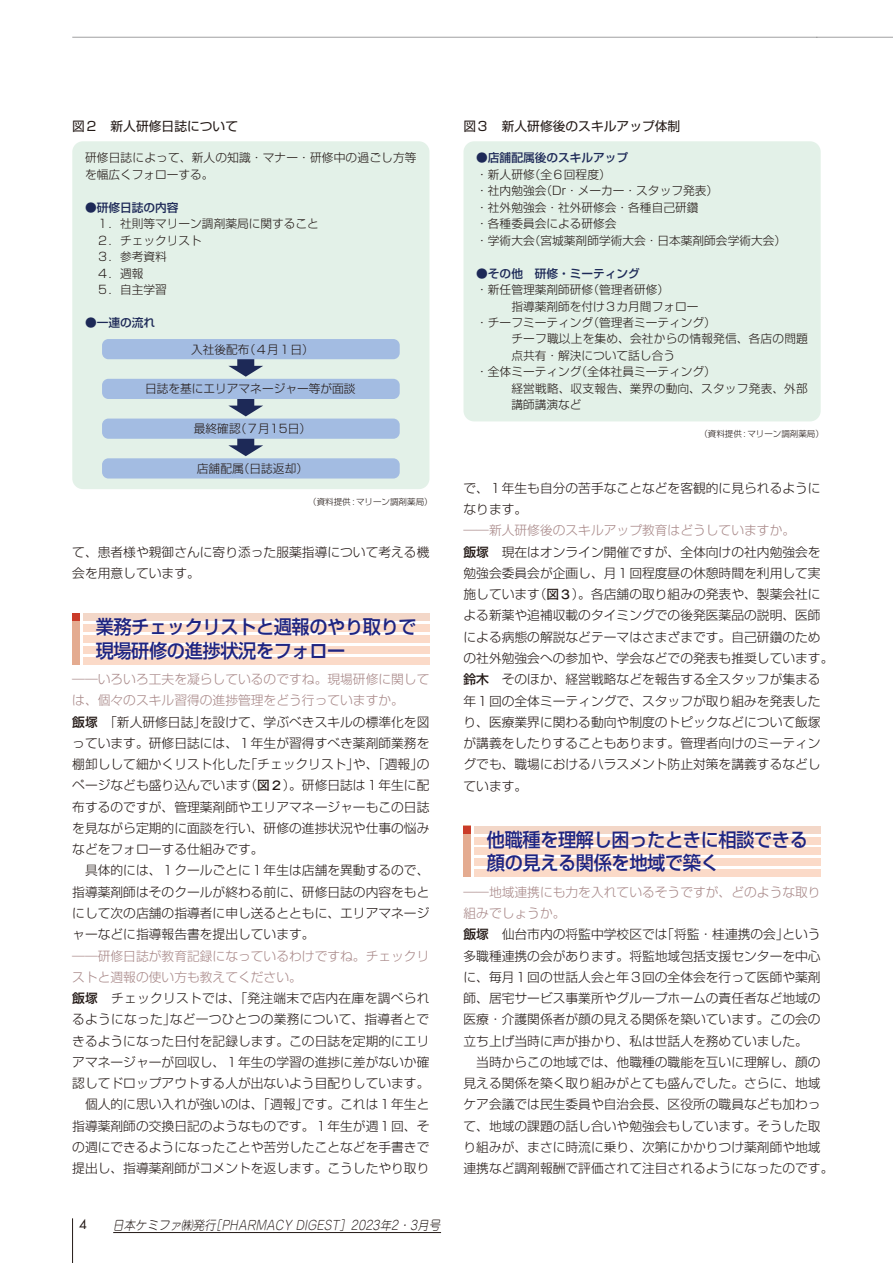
<style>
.page{position:relative;width:893px;height:1263px;background:#fff}
.page>*{position:absolute;margin:0;border:0;box-sizing:border-box;transform-origin:0 0}
.t1{font:500 19.2px/23.4px "Shin Go Pro";letter-spacing:-.02em;color:#1e2481;scale:.95 1}
.t2{font:300 12.75px/21.3px "Shin Go Pro";color:#231916}
.t3{font:italic 300 12.75px "Jun 101 Pro";color:#231916;scale:.9 1}
.t4{font:12.75px "Shin Go Pro";color:#231916}
.t5{font:12.75px "Futura Std";color:#231916}
.t6{font:300 11.7px/16.5px "Shin Go Pro";color:#231916}
.t7{font:500 11.7px "Shin Go Pro";color:#1d2957}
.t8{font:300 11.7px "Shin Go Pro";letter-spacing:.02em;color:#231916}
.t9{font:300 8.55px "Shin Go Pro";color:#231916}
.s1{color:#a88888}
.s2{font-weight:500}
.s3{font-family:"Futo Go B101 Pro";font-weight:700}
</style>
<div class="page">
<hr style="left:817px;top:37px;width:76px;height:1px;background:#a0a0a1">
<hr style="left:72px;top:37px;width:745px;height:1px;background:#a0a0a1">
<hr style="left:72px;top:1218px;width:1px;height:45px;background:#231916">
<hr style="left:113px;top:1232px;width:328px;height:1px;background:#231916">
<div style="left:83px;top:613px;width:346px;height:7px;background:#f3d7c8"></div>
<div style="left:83px;top:624px;width:346px;height:7px;background:#fbdac8"></div>
<div style="left:83px;top:635px;width:346px;height:7px;background:#fbdac8"></div>
<div style="left:83px;top:646px;width:346px;height:7px;background:#fbdac8"></div>
<div style="left:83px;top:657px;width:346px;height:7px;background:#fbdac8"></div>
<div style="left:72px;top:613px;width:8px;height:51px;background:#e4ab90"></div>
<div style="left:72px;top:613px;width:8px;height:7px;background:#ca3b29"></div>
<div style="left:474px;top:826px;width:347px;height:7px;background:#f3d7c8"></div>
<div style="left:474px;top:837px;width:347px;height:7px;background:#fbdac8"></div>
<div style="left:474px;top:848px;width:347px;height:7px;background:#fbdac8"></div>
<div style="left:474px;top:859px;width:347px;height:7px;background:#fbdac8"></div>
<div style="left:474px;top:870px;width:347px;height:7px;background:#fbdac8"></div>
<div style="left:463px;top:826px;width:8px;height:51px;background:#e4ab90"></div>
<div style="left:463px;top:826px;width:8px;height:7px;background:#ca3b29"></div>
<div style="left:463px;top:141px;width:358px;height:280px;background:#e3f1e8;border-radius:11px"></div>
<div style="left:72px;top:141px;width:357px;height:348px;background:#e3f1e8;border-radius:11px"></div>
<div style="left:102px;top:458px;width:298px;height:20px;background:#a3bce2;border-radius:6px"></div>
<svg style="left:228px;top:359px;width:35px;height:18px"></svg>
<div style="left:102px;top:339px;width:298px;height:20px;background:#a3bce2;border-radius:6px"></div>
<svg style="left:228px;top:439px;width:35px;height:17px"></svg>
<div style="left:102px;top:419px;width:298px;height:20px;background:#a3bce2;border-radius:6px"></div>
<svg style="left:228px;top:399px;width:35px;height:17px"></svg>
<div style="left:102px;top:379px;width:298px;height:20px;background:#a3bce2;border-radius:6px"></div>
<p class="t4" style="left:72px;top:116px;width:167px">図２　新人研修日誌について</p>
<p class="t6" style="left:85px;top:148px;width:333px">研修日誌によって、新人の知識・マナー・研修中の過ごし方等を幅広くフォローする。</p>
<p class="t7" style="left:85px;top:198px;width:95px">●研修日誌の内容</p>
<p class="t6" style="left:85px;top:214px;width:235px">　１．社則等マリーン調剤薬局に関すること　２．チェックリスト<br>　３．参考資料<br>　４．週報<br>　５．自主学習</p>
<p class="t7" style="left:85px;top:313px;width:72px">●一連の流れ</p>
<p class="t6" style="left:191px;top:339px;width:124px">入社後配布（４月１日）</p>
<p class="t6" style="left:145px;top:379px;width:212px">日誌を基にエリアマネージャー等が面談</p>
<p class="t6" style="left:194px;top:419px;width:119px">最終確認（７月15日）</p>
<p class="t6" style="left:197px;top:459px;width:113px">店舗配属（日誌返却）</p>
<p class="t9" style="left:308px;top:495px;width:126px">（資料提供 : マリーン調剤薬局）</p>
<p class="t2" style="left:72px;top:539px;width:359px">て、患者様や親御さんに寄り添った服薬指導について考える機会を用意しています。</p>
<h1 class="t1" style="left:96px;top:613px;width:339px">業務チェックリストと週報のやり取りで現場研修の進捗状況をフォロー</h1>
<p class="t2" style="left:72px;top:667px;width:359px"><span class="s1">――いろいろ工夫を凝らしているのですね。現場研修に関しては、個々のスキル習得の進捗管理をどう行っていますか。<br></span><span class="s2">飯塚</span>　「新人研修日誌」を設けて、学ぶべきスキルの標準化を図っています。研修日誌には、１年生が習得すべき薬剤師業務を棚卸しして細かくリスト化した「チェックリスト」や、「週報」のページなども盛り込んでいます（<span class="s3">図２</span>）。研修日誌は１年生に配布するのですが、管理薬剤師やエリアマネージャーもこの日誌を見ながら定期的に面談を行い、研修の進捗状況や仕事の悩みなどをフォローする仕組みです。<br>　具体的には、１クールごとに１年生は店舗を異動するので、指導薬剤師はそのクールが終わる前に、研修日誌の内容をもとにして次の店舗の指導者に申し送るとともに、エリアマネージャーなどに指導報告書を提出しています。</p>
<p class="t2" style="left:72px;top:943px;width:359px"><span class="s1">――研修日誌が教育記録になっているわけですね。チェックリストと週報の使い方も教えてください。<br></span><span class="s2">飯塚</span>　チェックリストでは、「発注端末で店内在庫を調べられるようになった」など一つひとつの業務について、指導者とできるようになった日付を記録します。この日誌を定期的にエリアマネージャーが回収し、１年生の学習の進捗に差がないか確認してドロップアウトする人が出ないよう目配りしています。　個人的に思い入れが強いのは、「週報」です。これは１年生と指導薬剤師の交換日記のようなものです。１年生が週１回、その週にできるようになったことや苦労したことなどを手書きで提出し、指導薬剤師がコメントを返します。こうしたやり取り</p>
<p class="t5" style="left:79px;top:1216px;width:9px">4</p>
<p class="t3" style="left:112px;top:1214px;width:369px">日本ケミファ㈱発行［PHARMACY DIGEST］2023年2・3月号</p>
<p class="t4" style="left:463px;top:116px;width:218px">図３　新人研修後のスキルアップ体制</p>
<p class="t7" style="left:476px;top:148px;width:154px">●店舗配属後のスキルアップ</p>
<p class="t6" style="left:476px;top:165px;width:311px">・新人研修（全６回程度）<br>・社内勉強会（Dr・メーカー・スタッフ発表）<br>・社外勉強会・社外研修会・各種自己研鑽<br>・各種委員会による研修会<br>・学術大会（宮城薬剤師学術大会・日本薬剤師会学術大会）</p>
<p class="t7" style="left:476px;top:263px;width:165px">●その他　研修・ミーティング</p>
<p class="t6" style="left:476px;top:280px;width:194px">・新任管理薬剤師研修（管理者研修）</p>
<p class="t6" style="left:476px;top:296px;width:224px">　　　指導薬剤師を付け３カ月間フォロー</p>
<p class="t6" style="left:476px;top:313px;width:241px">・チーフミーティング（管理者ミーティング）</p>
<p class="t6" style="left:476px;top:329px;width:333px">　　　チーフ職以上を集め、会社からの情報発信、各店の問題</p>
<p class="t6" style="left:511px;top:346px;width:165px">点共有・解決について話し合う</p>
<p class="t6" style="left:476px;top:362px;width:241px">・全体ミーティング（全体社員ミーティング）</p>
<p class="t8" style="left:476px;top:379px;width:333px">　　　経営戦略、収支報告、業界の動向、スタッフ発表、外部</p>
<p class="t6" style="left:511px;top:395px;width:72px">講師講演など</p>
<p class="t9" style="left:699px;top:427px;width:126px">（資料提供 : マリーン調剤薬局）</p>
<p class="t2" style="left:463px;top:476px;width:359px">で、１年生も自分の苦手なことなどを客観的に見られるようになります。</p>
<p class="t2" style="left:463px;top:518px;width:371px"><span class="s1">――新人研修後のスキルアップ教育はどうしていますか。<br></span><span class="s2">飯塚</span>　現在はオンライン開催ですが、全体向けの社内勉強会を勉強会委員会が企画し、月１回程度昼の休憩時間を利用して実施しています（<span class="s3">図３</span>）。各店舗の取り組みの発表や、製薬会社による新薬や追補収載のタイミングでの後発医薬品の説明、医師による病態の解説などテーマはさまざまです。自己研鑽のための社外勉強会への参加や、学会などでの発表も推奨しています。<span class="s2">鈴木</span>　そのほか、経営戦略などを報告する全スタッフが集まる年１回の全体ミーティングで、スタッフが取り組みを発表したり、医療業界に関わる動向や制度のトピックなどについて飯塚が講義をしたりすることもあります。管理者向けのミーティングでも、職場におけるハラスメント防止対策を講義するなどしています。</p>
<h1 class="t1" style="left:487px;top:826px;width:339px">他職種を理解し困ったときに相談できる顔の見える関係を地域で築く</h1>
<p class="t2" style="left:463px;top:880px;width:371px"><span class="s1">――地域連携にも力を入れているそうですが、どのような取り組みでしょうか。<br></span><span class="s2">飯塚</span>　仙台市内の将監中学校区では「将監・桂連携の会」という多職種連携の会があります。将監地域包括支援センターを中心に、毎月１回の世話人会と年３回の全体会を行って医師や薬剤師、居宅サービス事業所やグループホームの責任者など地域の医療・介護関係者が顔の見える関係を築いています。この会の立ち上げ当時に声が掛かり、私は世話人を務めていました。<br>　当時からこの地域では、他職種の職能を互いに理解し、顔の見える関係を築く取り組みがとても盛んでした。さらに、地域ケア会議では民生委員や自治会長、区役所の職員なども加わって、地域の課題の話し合いや勉強会もしています。そうした取り組みが、まさに時流に乗り、次第にかかりつけ薬剤師や地域連携など調剤報酬で評価されて注目されるようになったのです。</p>
</div>
